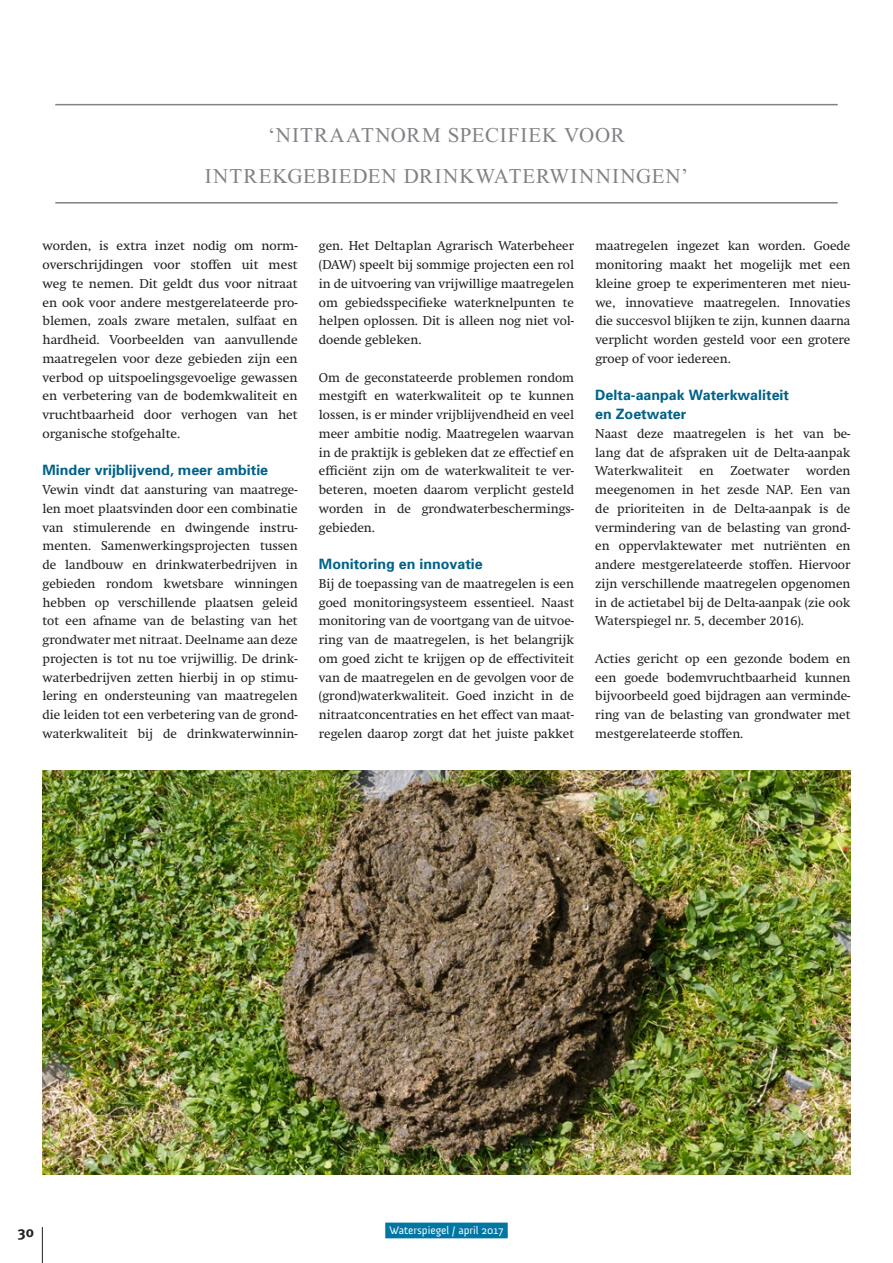
<style>
.page{position:relative;width:893px;height:1263px;background:#fff}
.page>*{position:absolute;margin:0;border:0;box-sizing:border-box;transform-origin:0 0}
.t1{font:21px/40.5px "Times New Roman";letter-spacing:.04em;color:#808285;text-align:center}
.t2{font:700 15px "Meta Plus";color:#231f20}
.t3{font:700 14.25px/18.8px "Univers";color:#006288}
.t4{font:12.75px/18.8px "Swift";color:#231f20;text-align:justify}
.t5{font:11.25px "Anivers";color:#fff}
</style>
<div class="page">
<hr style="left:42px;top:1227px;width:1px;height:36px;background:#231f20">
<div style="left:385px;top:1222px;width:123px;height:16px;background:#0076a3"></div>
<img style="left:43px;top:770px;width:807px;height:405px">
<hr style="left:55px;top:104px;width:783px;height:1px;background:#808285">
<hr style="left:55px;top:202px;width:783px;height:2px;background:#808285">
<h1 class="t1" style="left:205px;top:115px;width:485px">‘NITRAATNORM SPECIFIEK VOOR<br>INTREKGEBIEDEN DRINKWATERWINNINGEN’</h1>
<p class="t4" style="left:43px;top:237px;width:257px">worden, is extra inzet nodig om norm&shy;overschrijdingen voor stoffen uit mest weg te nemen. Dit geldt dus voor nitraat en ook voor andere mestgerelateerde pro&shy;blemen, zoals zware metalen, sulfaat en hardheid. Voorbeelden van aanvullende maatregelen voor deze gebieden zijn een verbod op uitspoelingsgevoelige gewassen en verbetering van de bodemkwaliteit en vruchtbaarheid door verhogen van het organische stofgehalte.</p>
<p class="t3" style="left:43px;top:460px;width:227px">Minder vrijblijvend, meer ambitie</p>
<p class="t4" style="left:43px;top:480px;width:257px">Vewin vindt dat aansturing van maatrege&shy;len moet plaatsvinden door een combinatie van stimulerende en dwingende instru&shy;menten. Samenwerkingsprojecten tussen de landbouw en drinkwaterbedrijven in gebieden rondom kwetsbare winningen hebben op verschillende plaatsen geleid tot een afname van de belasting van het grondwater met nitraat. Deelname aan deze projecten is tot nu toe vrijwillig. De drink&shy;waterbedrijven zetten hierbij in op stimu&shy;lering en ondersteuning van maatregelen die leiden tot een verbetering van de grond&shy;waterkwaliteit bij de drinkwaterwinnin-</p>
<p class="t4" style="left:319px;top:237px;width:257px">gen. Het Deltaplan Agrarisch Waterbeheer (DAW) speelt bij sommige projecten een rol in de uitvoering van vrijwillige maatregelen om gebiedsspecifieke waterknelpunten te helpen oplossen. Dit is alleen nog niet vol&shy;doende gebleken.</p>
<p class="t4" style="left:319px;top:368px;width:257px">Om de geconstateerde problemen rondom mestgift en waterkwaliteit op te kunnen lossen, is er minder vrijblijvendheid en veel meer ambitie nodig. Maatregelen waarvan in de praktijk is gebleken dat ze effectief en efficiënt zijn om de waterkwaliteit te ver&shy;beteren, moeten daarom verplicht gesteld worden in de grondwaterbeschermings&shy;gebieden.</p>
<p class="t3" style="left:319px;top:554px;width:165px">Monitoring en innovatie</p>
<p class="t4" style="left:319px;top:574px;width:257px">Bij de toepassing van de maatregelen is een goed monitoringsysteem essentieel. Naast monitoring van de voortgang van de uitvoe&shy;ring van de maatregelen, is het belangrijk om goed zicht te krijgen op de effectiviteit van de maatregelen en de gevolgen voor de (grond)waterkwaliteit. Goed inzicht in de nitraatconcentraties en het effect van maat&shy;regelen daarop zorgt dat het juiste pakket</p>
<p class="t4" style="left:595px;top:237px;width:257px">maatregelen ingezet kan worden. Goede monitoring maakt het mogelijk met een kleine groep te experimenteren met nieu&shy;we, innovatieve maatregelen. Innovaties die succesvol blijken te zijn, kunnen daarna verplicht worden gesteld voor een grotere groep of voor iedereen.</p>
<p class="t3" style="left:595px;top:385px;width:195px">Delta-aanpak Waterkwaliteit en Zoetwater</p>
<p class="t4" style="left:595px;top:424px;width:257px">Naast deze maatregelen is het van be&shy;lang dat de afspraken uit de Delta-aanpak Waterkwaliteit</p>
<p class="t4" style="left:595px;top:462px;width:257px;text-indent:211px">worden meegenomen in het zesde NAP. Een van de prioriteiten in de Delta-aanpak is de vermindering van de belasting van grond&shy;en oppervlaktewater met nutriënten en andere mestgerelateerde stoffen. Hiervoor zijn verschillende maatregelen opgenomen in de actietabel bij de Delta-aanpak (zie ook Waterspiegel nr. 5, december 2016).</p>
<p class="t4" style="left:595px;top:649px;width:257px">Acties gericht op een gezonde bodem en een goede bodemvruchtbaarheid kunnen bijvoorbeeld goed bijdragen aan verminde&shy;ring van de belasting van grondwater met mestgerelateerde stoffen.</p>
<p class="t4" style="left:699px;top:462px;width:16px">en</p>
<p class="t4" style="left:730px;top:462px;width:60px">Zoetwater</p>
<p class="t2" style="left:18px;top:1223px;width:17px">30</p>
<p class="t5" style="left:389px;top:1224px;width:115px">Waterspiegel / april 2017</p>
</div>
